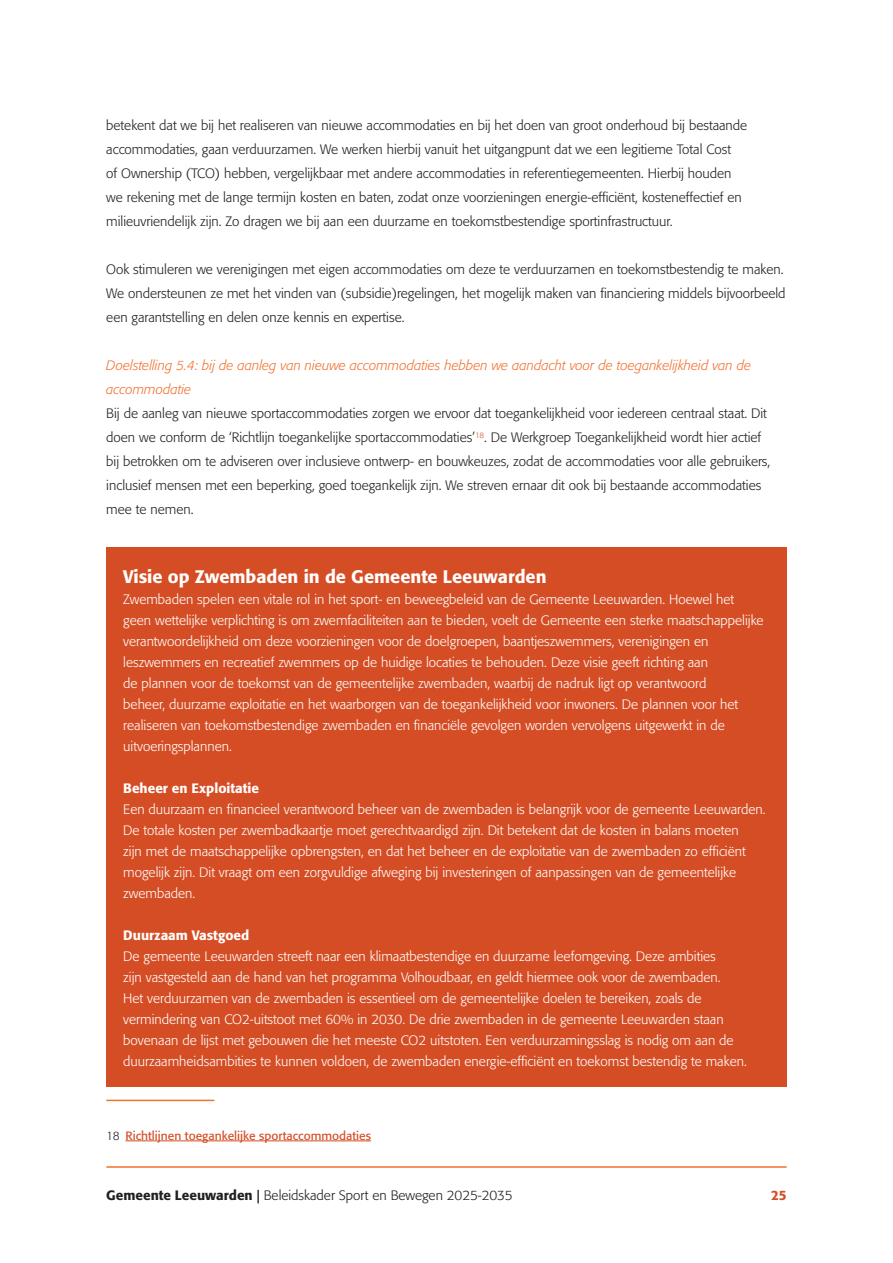
<style>
.page{position:relative;width:893px;height:1263px;background:#fff}
.page>*{position:absolute;margin:0;border:0;box-sizing:border-box;transform-origin:0 0}
.Hoofdkop_kader{font:500 18px "Formata";color:#fff}
.platte_tekst_kader{font:300 13.5px/21px "Formata";color:#fff}
.platte_tekst{font:300 13.5px/24px "Formata";color:#231f20}
.Kop_4{font:italic 300 13.5px/24px "Formata";color:#f37130}
.Subkop_kader{font:500 13.5px "Formata";color:#fff}
.t1{font:500 13.5px "Formata";color:#d54d24}
.voetnoot{font:12px "Formata";color:#d54d24}
.s1{font-weight:300;color:#231f20}
.s2{font-weight:500}
</style>
<div class="page">
<hr style="left:106px;top:1166px;width:681px;height:2px;background:#f37130">
<div style="left:106px;top:548px;width:681px;height:56px;background:#d54d24"></div>
<div style="left:106px;top:573px;width:681px;height:199px;background:#d54d24"></div>
<div style="left:106px;top:761px;width:681px;height:52px;background:#d54d24"></div>
<div style="left:106px;top:783px;width:681px;height:136px;background:#d54d24"></div>
<div style="left:106px;top:908px;width:681px;height:52px;background:#d54d24"></div>
<div style="left:106px;top:930px;width:681px;height:157px;background:#d54d24"></div>
<hr style="left:106px;top:1100px;width:108px;height:1px;background:#f37130">
<hr style="left:125px;top:1140px;width:246px;height:1px;background:#d54d24">
<p class="platte_tekst" style="left:106px;top:114px;width:642px">betekent dat we bij het realiseren van nieuwe accommodaties en bij het doen van groot onderhoud bij bestaande accommodaties, gaan verduurzamen. We werken hierbij vanuit het uitgangpunt dat we een legitieme Total Cost<br>of Ownership (TCO) hebben, vergelijkbaar met andere accommodaties in referentiegemeenten. Hierbij houden we rekening met de lange termijn kosten en baten, zodat onze voorzieningen energie-efficiënt, kosteneffectief en milieuvriendelijk zijn. Zo dragen we bij aan een duurzame en toekomstbestendige sportinfrastructuur.</p>
<p class="platte_tekst" style="left:106px;top:258px;width:681px">Ook stimuleren we verenigingen met eigen accommodaties om deze te verduurzamen en toekomstbestendig te maken.<br>We ondersteunen ze met het vinden van (subsidie)regelingen, het mogelijk maken van financiering middels bijvoorbeeld een garantstelling en delen onze kennis en expertise.</p>
<p class="Kop_4" style="left:106px;top:354px;width:646px">Doelstelling 5.4: bij de aanleg van nieuwe accommodaties hebben we aandacht voor de toegankelijkheid van de accommodatie</p>
<p class="platte_tekst" style="left:106px;top:402px;width:666px">Bij de aanleg van nieuwe sportaccommodaties zorgen we ervoor dat toegankelijkheid voor iedereen centraal staat. Dit doen we conform de ‘Richtlijn toegankelijke sportaccommodaties’<sup>18</sup>. De Werkgroep Toegankelijkheid wordt hier actief bij betrokken om te adviseren over inclusieve ontwerp- en bouwkeuzes, zodat de accommodaties voor alle gebruikers, inclusief mensen met een beperking, goed toegankelijk zijn. We streven ernaar dit ook bij bestaande accommodaties mee te nemen.</p>
<p class="Hoofdkop_kader" style="left:123px;top:566px;width:425px">Visie op Zwembaden in de Gemeente Leeuwarden</p>
<p class="platte_tekst_kader" style="left:123px;top:589px;width:642px">Zwembaden spelen een vitale rol in het sport- en beweegbeleid van de Gemeente Leeuwarden. Hoewel het geen wettelijke verplichting is om zwemfaciliteiten aan te bieden, voelt de Gemeente een sterke maatschappelijke verantwoordelijkheid om deze voorzieningen voor de doelgroepen, baantjeszwemmers, verenigingen en leszwemmers en recreatief zwemmers op de huidige locaties te behouden. Deze visie geeft richting aan<br>de plannen voor de toekomst van de gemeentelijke zwembaden, waarbij de nadruk ligt op verantwoord<br>beheer, duurzame exploitatie en het waarborgen van de toegankelijkheid voor inwoners. De plannen voor het realiseren van toekomstbestendige zwembaden en financiële gevolgen worden vervolgens uitgewerkt in de uitvoeringsplannen.</p>
<p class="Subkop_kader" style="left:123px;top:780px;width:137px">Beheer en Exploitatie</p>
<p class="platte_tekst_kader" style="left:123px;top:799px;width:644px">Een duurzaam en financieel verantwoord beheer van de zwembaden is belangrijk voor de gemeente Leeuwarden.<br>De totale kosten per zwembadkaartje moet gerechtvaardigd zijn. Dit betekent dat de kosten in balans moeten<br>zijn met de maatschappelijke opbrengsten, en dat het beheer en de exploitatie van de zwembaden zo efficiënt mogelijk zijn. Dit vraagt om een zorgvuldige afweging bij investeringen of aanpassingen van de gemeentelijke zwembaden.</p>
<p class="Subkop_kader" style="left:123px;top:927px;width:127px">Duurzaam Vastgoed</p>
<p class="platte_tekst_kader" style="left:123px;top:946px;width:625px">De gemeente Leeuwarden streeft naar een klimaatbestendige en duurzame leefomgeving. Deze ambities<br>zijn vastgesteld aan de hand van het programma Volhoudbaar, en geldt hiermee ook voor de zwembaden.<br>Het verduurzamen van de zwembaden is essentieel om de gemeentelijke doelen te bereiken, zoals de vermindering van CO2-uitstoot met 60% in 2030. De drie zwembaden in de gemeente Leeuwarden staan bovenaan de lijst met gebouwen die het meeste CO2 uitstoten. Een verduurzamingsslag is nodig om aan de duurzaamheidsambities te kunnen voldoen, de zwembaden energie-efficiënt en toekomst bestendig te maken.</p>
<p class="voetnoot" style="left:106px;top:1128px;width:266px"><span class="s1">18</span> Richtlijnen toegankelijke sportaccommodaties</p>
<p class="platte_tekst" style="left:106px;top:1183px;width:408px"><span class="s2">Gemeente Leeuwarden |</span> Beleidskader Sport en Bewegen 2025-2035</p>
<p class="t1" style="left:771px;top:1186px;width:17px">25</p>
</div>
